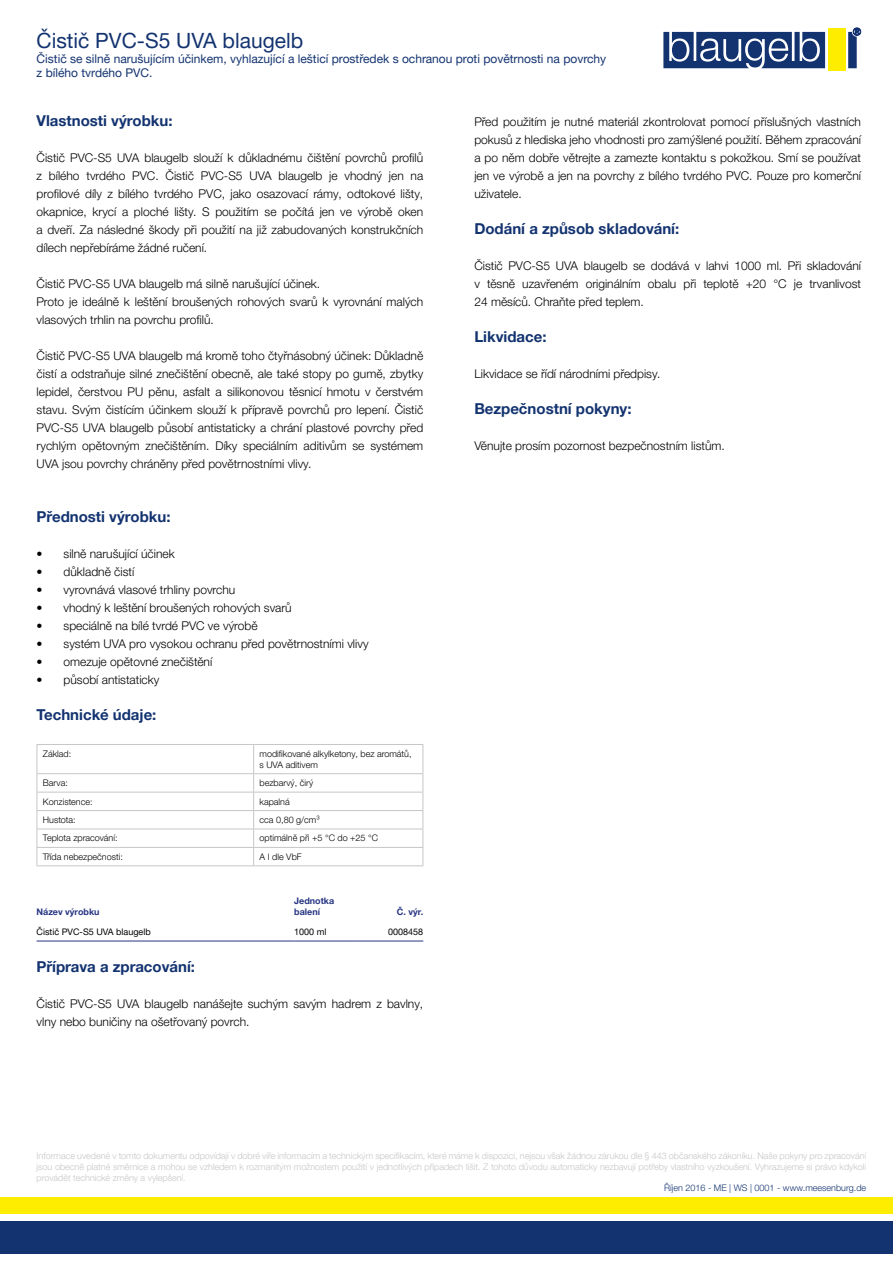
<style>
.page{position:relative;width:893px;height:1263px;background:#fff}
.page>*{position:absolute;margin:0;border:0;box-sizing:border-box;transform-origin:0 0}
.t1{font:21px "Helvetica Neue LTW1 G";color:#133370}
.t2{font:700 15px "Helvetica Neue LTW1 G";color:#133370}
.t3{font:300 12px/18px "Helvetica Neue LTW1 G";color:#000;text-align:justify}
.t4{font:12px/14.4px "Helvetica Neue LTW1 G";color:#133370}
.t5{font:300 9px/10.8px "Helvetica Neue LTW1 G";color:#c6c6c6;text-align:justify}
.t6{font:300 9px/10.8px "Helvetica Neue LTW1 G";color:#000}
.t7{font:300 9px "Helvetica Neue LTW1 G";color:#133370}
.t8{font:9px "Helvetica Neue LTW1 G";color:#000}
.t9{font:700 9px/10.8px "Helvetica Neue LTW1 G";color:#283583}
</style>
<div class="page">
<div style="left:0;top:1222px;width:893px;height:32px;background:#133370"></div>
<div style="left:0;top:1197px;width:893px;height:17px;background:#ffed00"></div>
<svg style="left:663px;top:28px;width:198px;height:40px"></svg>
<div style="left:828px;top:29px;width:17px;height:42px;background:#ffed00"></div>
<hr style="left:37px;top:744px;width:217px;height:1px;background:#c6c6c6">
<hr style="left:254px;top:744px;width:169px;height:1px;background:#c6c6c6">
<svg style="left:253px;top:745px;width:1px;height:120px"></svg>
<hr style="left:37px;top:773px;width:217px;height:1px;background:#c6c6c6">
<hr style="left:254px;top:773px;width:169px;height:1px;background:#c6c6c6">
<hr style="left:37px;top:792px;width:217px;height:1px;background:#c6c6c6">
<hr style="left:254px;top:792px;width:169px;height:1px;background:#c6c6c6">
<hr style="left:37px;top:810px;width:217px;height:1px;background:#c6c6c6">
<hr style="left:254px;top:810px;width:169px;height:1px;background:#c6c6c6">
<hr style="left:37px;top:829px;width:217px;height:1px;background:#c6c6c6">
<hr style="left:254px;top:829px;width:169px;height:1px;background:#c6c6c6">
<hr style="left:37px;top:847px;width:217px;height:1px;background:#c6c6c6">
<svg style="left:37px;top:745px;width:1px;height:120px"></svg>
<hr style="left:254px;top:847px;width:169px;height:1px;background:#c6c6c6">
<svg style="left:423px;top:745px;width:1px;height:120px"></svg>
<hr style="left:37px;top:865px;width:217px;height:1px;background:#c6c6c6">
<hr style="left:254px;top:865px;width:169px;height:1px;background:#c6c6c6">
<hr style="left:37px;top:941px;width:257px;height:1px;background:#283583">
<hr style="left:294px;top:941px;width:64px;height:1px;background:#283583">
<hr style="left:358px;top:941px;width:65px;height:1px;background:#283583">
<h1 class="t1" style="left:37px;top:28px;width:268px">Čistič PVC-S5 UVA blaugelb</h1>
<p class="t4" style="left:37px;top:51px;width:571px">Čistič se silně narušujícím účinkem, vyhlazující a lešticí prostředek s ochranou proti povětrnosti na povrchy z bílého tvrdého PVC.</p>
<p class="t2" style="left:37px;top:111px;width:137px">Vlastnosti výrobku:</p>
<p class="t3" style="left:37px;top:149px;width:388px">Čistič PVC-S5 UVA blaugelb slouží k důkladnému čištění povrchů profilů z bílého tvrdého PVC. Čistič PVC-S5 UVA blaugelb je vhodný jen na profilové díly z bílého tvrdého PVC, jako osazovací rámy, odtokové lišty, okapnice, krycí a ploché lišty. S použitím se počítá jen ve výrobě oken a dveří. Za následné škody při použití na již zabudovaných konstrukčních dílech nepřebíráme žádné ručení.</p>
<p class="t3" style="left:37px;top:275px;width:388px;text-align:left">Čistič PVC-S5 UVA blaugelb má silně narušující účinek.<br>Proto je ideálně k leštění broušených rohových svarů k vyrovnání malých vlasových trhlin na povrchu profilů.</p>
<p class="t3" style="left:37px;top:347px;width:388px">Čistič PVC-S5 UVA blaugelb má kromě toho čtyřnásobný účinek: Důkladně čistí a odstraňuje silné znečištění obecně, ale také stopy po gumě, zbytky lepidel, čerstvou PU pěnu, asfalt a silikonovou těsnicí hmotu v čerstvém stavu. Svým čistícím účinkem slouží k přípravě povrchů pro lepení. Čistič PVC-S5 UVA blaugelb působí antistaticky a chrání plastové povrchy před rychlým opětovným znečištěním. Díky speciálním aditivům se systémem UVA jsou povrchy chráněny před povětrnostními vlivy.</p>
<p class="t3" style="left:474px;top:113px;width:388px">Před použitím je nutné materiál zkontrolovat pomocí příslušných vlastních pokusů z hlediska jeho vhodnosti pro zamýšlené použití. Během zpracování a po něm dobře větrejte a zamezte kontaktu s pokožkou. Smí se používat jen ve výrobě a jen na povrchy z bílého tvrdého PVC. Pouze pro komerční uživatele.</p>
<p class="t2" style="left:474px;top:219px;width:206px">Dodání a způsob skladování:</p>
<p class="t3" style="left:474px;top:257px;width:388px">Čistič PVC-S5 UVA blaugelb se dodává v lahvi 1000 ml. Při skladování v těsně uzavřeném originálním obalu při teplotě +20 °C je trvanlivost 24 měsíců. Chraňte před teplem.</p>
<p class="t2" style="left:474px;top:327px;width:74px">Likvidace:</p>
<p class="t3" style="left:474px;top:365px;width:188px">Likvidace se řídí národními předpisy.</p>
<p class="t2" style="left:474px;top:399px;width:159px">Bezpečnostní pokyny:</p>
<p class="t3" style="left:474px;top:437px;width:252px">Věnujte prosím pozornost bezpečnostním listům.</p>
<p class="t2" style="left:37px;top:507px;width:135px">Přednosti výrobku:</p>
<p class="t3" style="left:37px;top:545px;width:140px">• silně narušující účinek</p>
<p class="t3" style="left:37px;top:563px;width:99px">• důkladně čistí</p>
<p class="t3" style="left:37px;top:581px;width:200px">• vyrovnává vlasové trhliny povrchu</p>
<p class="t3" style="left:37px;top:599px;width:257px">• vhodný k leštění broušených rohových svarů</p>
<p class="t3" style="left:37px;top:617px;width:223px">• speciálně na bílé tvrdé PVC ve výrobě</p>
<p class="t3" style="left:37px;top:635px;width:333px">• systém UVA pro vysokou ochranu před povětrnostními vlivy</p>
<p class="t3" style="left:37px;top:653px;width:177px">• omezuje opětovné znečištění</p>
<p class="t3" style="left:37px;top:671px;width:124px">• působí antistaticky</p>
<p class="t2" style="left:37px;top:705px;width:121px">Technické údaje:</p>
<p class="t6" style="left:43px;top:748px;width:30px">Základ:</p>
<p class="t6" style="left:260px;top:748px;width:153px">modifikované alkylketony, bez aromátů, s UVA aditivem</p>
<p class="t6" style="left:43px;top:777px;width:26px">Barva:</p>
<p class="t6" style="left:260px;top:777px;width:55px">bezbarvý, čirý</p>
<p class="t6" style="left:43px;top:796px;width:51px">Konzistence:</p>
<p class="t6" style="left:260px;top:796px;width:32px">kapalná</p>
<p class="t6" style="left:43px;top:814px;width:34px">Hustota:</p>
<p class="t6" style="left:260px;top:814px;width:62px">cca 0,80 g/cm³</p>
<p class="t6" style="left:43px;top:833px;width:76px">Teplota zpracování:</p>
<p class="t6" style="left:260px;top:833px;width:120px">optimálně při +5 °C do +25 °C</p>
<p class="t6" style="left:43px;top:851px;width:81px">Třída nebezpečnosti:</p>
<p class="t6" style="left:260px;top:851px;width:44px">A I dle VbF</p>
<p class="t9" style="left:37px;top:906px;width:64px">Název výrobku</p>
<p class="t9" style="left:294px;top:896px;width:42px">Jednotka balení</p>
<p class="t9" style="left:397px;top:906px;width:28px">Č. výr.</p>
<p class="t8" style="left:37px;top:926px;width:116px">Čistič PVC-S5 UVA blaugelb</p>
<p class="t8" style="left:294px;top:926px;width:34px">1000 ml</p>
<p class="t8" style="left:388px;top:926px;width:37px">0008458</p>
<p class="t2" style="left:37px;top:957px;width:160px">Příprava a zpracování:</p>
<p class="t3" style="left:37px;top:995px;width:388px">Čistič PVC-S5 UVA blaugelb nanášejte suchým savým hadrem z bavlny, vlny nebo buničiny na ošetřovaný povrch.</p>
<p class="t5" style="left:37px;top:1150px;width:831px">Informace uvedené v tomto dokumentu odpovídají v dobré víře informacím a technickým specifikacím, které máme k dispozici, nejsou však žádnou zárukou dle § 443 občanského zákoníku. Naše pokyny pro zpracování jsou obecně platné směrnice a mohou se vzhledem k rozmanitým možnostem použití v jednotlivých případech lišit. Z tohoto důvodu automaticky nezbavují potřeby vlastního vyzkoušení. Vyhrazujeme si právo kdykoli provádět technické změny a vylepšení.</p>
<p class="t7" style="left:664px;top:1183px;width:204px">Říjen 2016 - ME | WS | 0001 - www.meesenburg.de</p>
</div>
